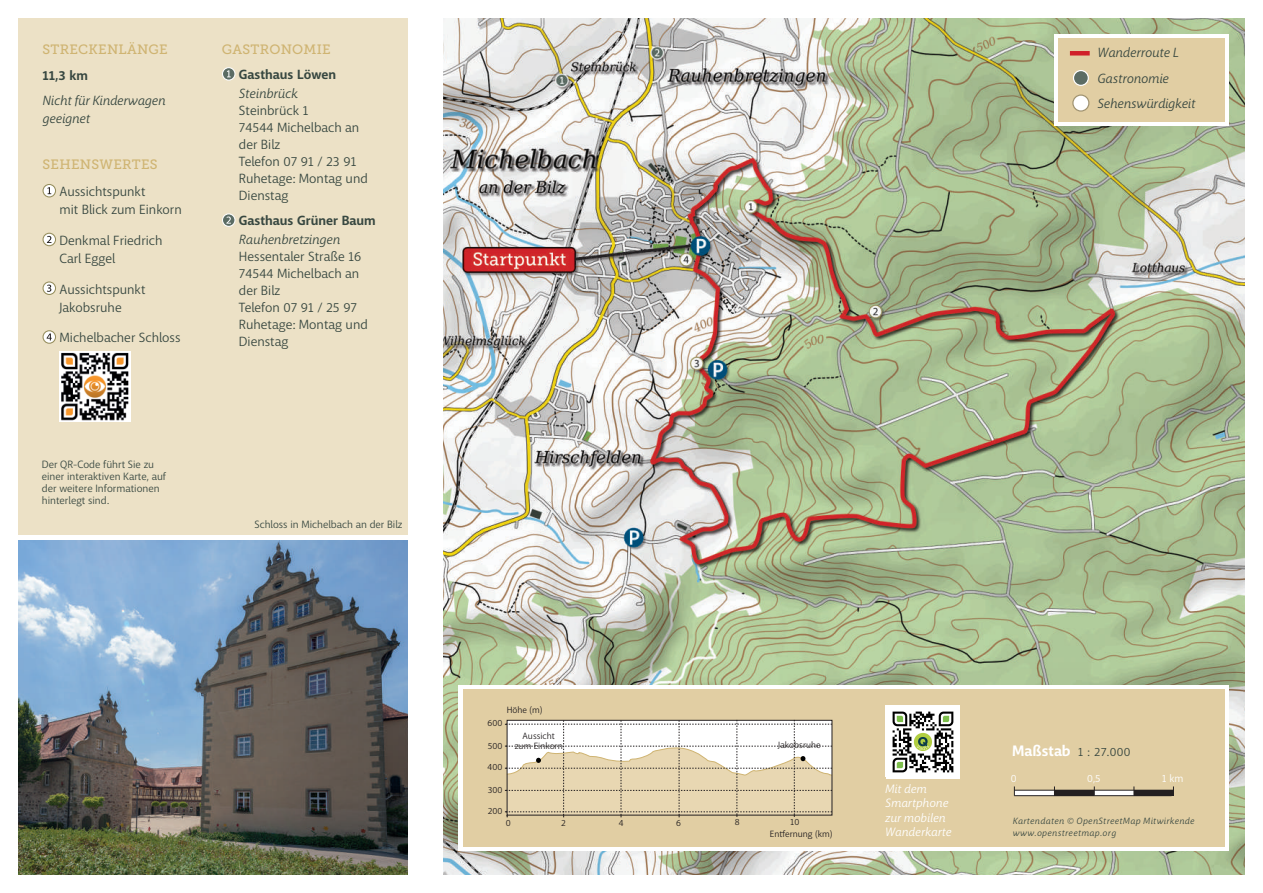
<style>
.page{position:relative;width:1263px;height:893px;background:#fff}
.page>*{position:absolute;margin:0;border:0;box-sizing:border-box;transform-origin:0 0}
.t1{font:13.5px "Museo Slab 500";letter-spacing:.02em;color:#cfb472}
.t2{font:13.2px/17px "Macha";color:#374740}
.t3{font:italic 13.2px/25.7px "Macha";color:#374740}
.t4{font:700 13.2px "Macha";color:#374740}
.t5{font:italic 12px/14.2px "Macha";letter-spacing:.01em;color:#fff}
.t6{font:12px "Macha";color:#374740}
.t7{font:10.5px/12px "Macha";color:#374740}
.t8{font:10.5px "Macha";color:#fff}
.t9{font:9px/10.5px "Macha";color:#231f20;text-align:center}
.t10{font:italic 9px/12px "Macha";letter-spacing:.05em;color:#374740}
.s1{font-weight:700;font-size:15px;color:#fff}
</style>
<div class="page">
<img style="left:443px;top:18px;width:802px;height:857px">
<div style="left:0;top:0;width:425px;height:893px;background:#ece1c6"></div>
<div style="left:1054px;top:34px;width:175px;height:92px;background:#fff"></div>
<div style="left:1058px;top:38px;width:167px;height:84px;background:#e1cea3"></div>
<div style="left:459px;top:685px;width:770px;height:166px;background:#fff"></div>
<div style="left:463px;top:689px;width:762px;height:158px;background:#e1cea3"></div>
<div style="left:1070px;top:51px;width:20px;height:5px;background:#d02029"></div>
<svg style="left:1073px;top:95px;width:16px;height:16px"></svg>
<div style="left:1072px;top:94px;width:17px;height:18px;border:1px solid #9f9270;border-radius:50%"></div>
<div style="left:1073px;top:71px;width:15px;height:14px;background:#5b6c64;border-radius:50%"></div>
<div style="left:1073px;top:70px;width:16px;height:16px;border:1px solid #fff;border-radius:50%"></div>
<div style="left:1014px;top:790px;width:159px;height:6px;background:#fff"></div>
<div style="left:1134px;top:790px;width:40px;height:6px;background:#231f20"></div>
<div style="left:1054px;top:790px;width:40px;height:6px;background:#231f20"></div>
<hr style="left:1014px;top:790px;width:160px;height:1px;background:#231f20">
<hr style="left:1014px;top:795px;width:157px;height:1px;background:#231f20">
<svg style="left:505px;top:720px;width:328px;height:97px"></svg>
<svg style="left:43px;top:184px;width:13px;height:13px"></svg>
<div style="left:43px;top:184px;width:13px;height:13px;border:1px solid #968e5d;border-radius:50%"></div>
<svg style="left:47px;top:187px;width:4px;height:7px"></svg>
<svg style="left:43px;top:233px;width:13px;height:13px"></svg>
<div style="left:43px;top:233px;width:13px;height:13px;border:1px solid #968e5d;border-radius:50%"></div>
<svg style="left:47px;top:236px;width:5px;height:7px"></svg>
<svg style="left:43px;top:282px;width:13px;height:12px"></svg>
<div style="left:43px;top:281px;width:13px;height:14px;border:1px solid #968e5d;border-radius:50%"></div>
<svg style="left:47px;top:285px;width:4px;height:7px"></svg>
<svg style="left:43px;top:331px;width:13px;height:12px"></svg>
<div style="left:43px;top:330px;width:13px;height:14px;border:1px solid #968e5d;border-radius:50%"></div>
<svg style="left:47px;top:333px;width:5px;height:7px"></svg>
<img style="left:60px;top:351px;width:70px;height:71px">
<svg style="left:222px;top:68px;width:13px;height:12px"></svg>
<div style="left:222px;top:67px;width:13px;height:14px;border:1px solid #fff;border-radius:50%"></div>
<svg style="left:227px;top:70px;width:4px;height:7px"></svg>
<svg style="left:222px;top:214px;width:13px;height:12px"></svg>
<div style="left:222px;top:213px;width:13px;height:14px;border:1px solid #fff;border-radius:50%"></div>
<svg style="left:226px;top:217px;width:5px;height:7px"></svg>
<img style="left:18px;top:539px;width:390px;height:337px">
<hr style="left:15px;top:535px;width:396px;height:4px;background:#fff">
<div style="left:0;top:0;width:17px;height:893px;background:#fff"></div>
<div style="left:0;top:876px;width:1263px;height:17px;background:#fff"></div>
<div style="left:0;top:0;width:1263px;height:17px;background:#fff"></div>
<div style="left:408px;top:0;width:34px;height:893px;background:#fff"></div>
<img style="left:886px;top:705px;width:73px;height:74px">
<p class="t1" style="left:43px;top:42px;width:127px">STRECKENLÄNGE</p>
<p class="t4" style="left:43px;top:67px;width:47px">11,3 km</p>
<p class="t3" style="left:43px;top:91px;width:125px;line-height:18px">Nicht für Kinderwagen geeignet</p>
<p class="t1" style="left:43px;top:157px;width:117px">SEHENSWERTES</p>
<p class="t2" style="left:60px;top:183px;width:124px;line-height:18px">Aussichtspunkt<br>mit Blick zum Einkorn</p>
<p class="t2" style="left:60px;top:231px;width:104px;line-height:18px">Denkmal Friedrich<br>Carl Eggel</p>
<p class="t2" style="left:60px;top:280px;width:87px;line-height:18px">Aussichtspunkt<br>Jakobsruhe</p>
<p class="t2" style="left:60px;top:329px;width:122px">Michelbacher Schloss</p>
<p class="t1" style="left:222px;top:42px;width:110px">GASTRONOMIE</p>
<p class="t4" style="left:239px;top:66px;width:99px">Gasthaus Löwen</p>
<p class="t3" style="left:239px;top:81px;width:60px">Steinbrück</p>
<p class="t2" style="left:239px;top:102px;width:130px">Steinbrück 1<br>74544 Michelbach an der Bilz<br>Telefon 07 91 / 23 91<br>Ruhetage: Montag und<br>Dienstag</p>
<p class="t4" style="left:239px;top:213px;width:138px">Gasthaus Grüner Baum</p>
<p class="t3" style="left:239px;top:227px;width:103px">Rauhenbretzingen</p>
<p class="t2" style="left:239px;top:249px;width:130px">Hessentaler Straße 16<br>74544 Michelbach an der Bilz<br>Telefon 07 91 / 25 97<br>Ruhetage: Montag und<br>Dienstag</p>
<p class="t7" style="left:42px;top:459px;width:126px">Der QR-Code führt Sie zu einer interaktiven Karte, auf der weitere Informationen hinterlegt sind.</p>
<p class="t7" style="left:255px;top:519px;width:149px">Schloss in Michelbach an der Bilz</p>
<p class="t3" style="left:1097px;top:40px;width:99px">Wanderroute L<br>Gastronomie<br>Sehenswürdigkeit</p>
<p class="t9" style="left:507px;top:705px;width:37px">Höhe (m)</p>
<p class="t9" style="left:487px;top:718px;width:16px">600</p>
<p class="t9" style="left:488px;top:740px;width:16px">500</p>
<p class="t9" style="left:488px;top:762px;width:16px">400</p>
<p class="t9" style="left:488px;top:784px;width:16px">300</p>
<p class="t9" style="left:488px;top:806px;width:16px">200</p>
<p class="t9" style="left:515px;top:730px;width:50px">Aussicht zum Einkorn</p>
<p class="t9" style="left:778px;top:739px;width:44px">Jakobsruhe</p>
<p class="t9" style="left:506px;top:817px;width:6px">0</p>
<p class="t9" style="left:561px;top:818px;width:6px">2</p>
<p class="t9" style="left:619px;top:817px;width:6px">4</p>
<p class="t9" style="left:676px;top:817px;width:6px">6</p>
<p class="t9" style="left:735px;top:817px;width:6px">8</p>
<p class="t9" style="left:790px;top:817px;width:11px">10</p>
<p class="t9" style="left:770px;top:829px;width:64px">Entfernung (km)</p>
<p class="t5" style="left:885px;top:782px;width:68px">Mit dem<br>Smartphone zur mobilen<br>Wanderkarte</p>
<p class="t6" style="left:1012px;top:744px;width:120px"><span class="s1">Maßstab</span> 1 : 27.000</p>
<p class="t8" style="left:1011px;top:772px;width:7px">0</p>
<p class="t8" style="left:1087px;top:772px;width:15px">0,5</p>
<p class="t8" style="left:1162px;top:772px;width:23px">1 km</p>
<p class="t10" style="left:1013px;top:815px;width:183px">Kartendaten © OpenStreetMap Mitwirkende www.openstreetmap.org</p>
</div>
